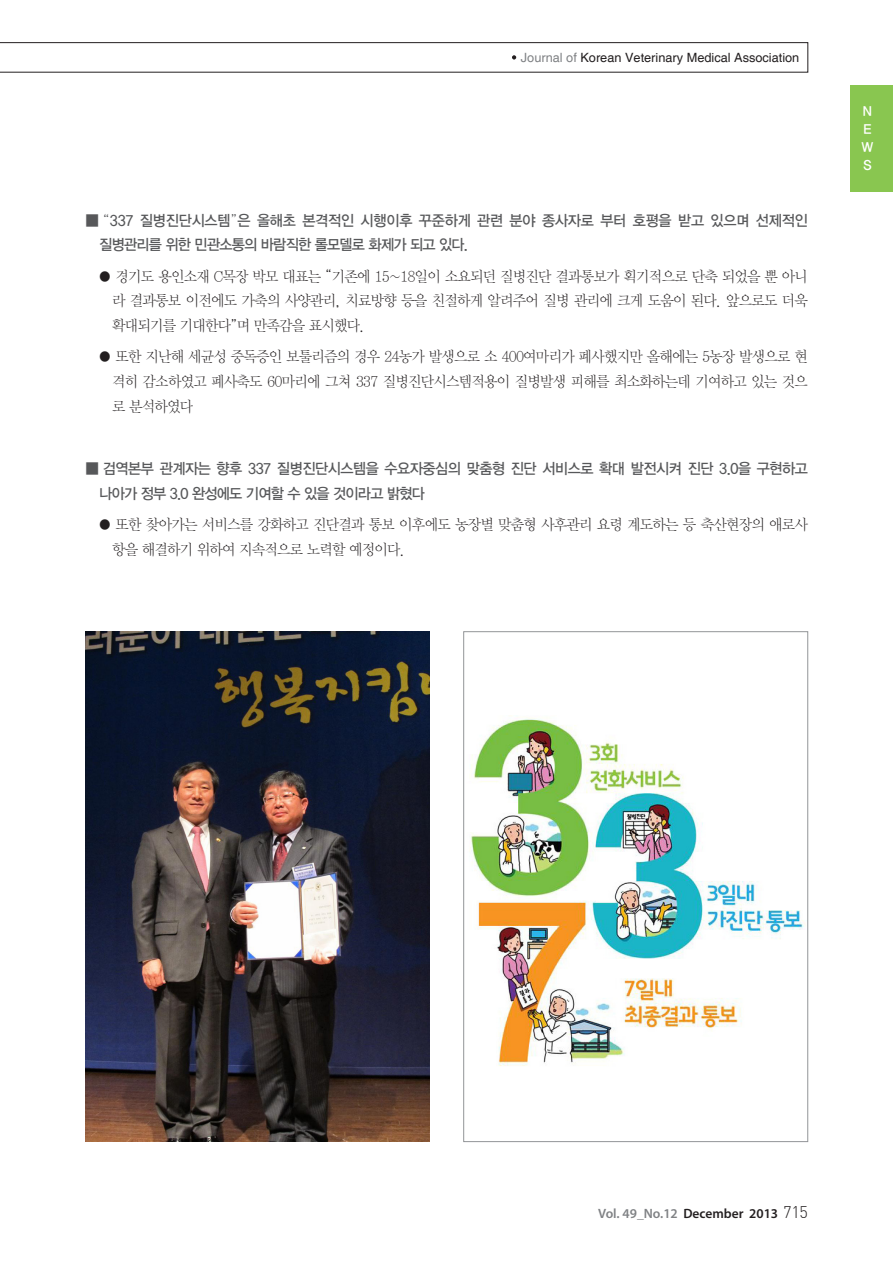
<style>
.page{position:relative;width:893px;height:1263px;background:#fff}
.page>*{position:absolute;margin:0;border:0;box-sizing:border-box;transform-origin:0 0}
.t1{font:15px/24.8px "YDIY Mj O310";letter-spacing:-.05em;color:#231f20;text-align:justify;scale:.95 1}
.t2{font:15px/24.8px "YDIYGO330";letter-spacing:-.01em;color:#57585a;scale:.95 1}
.t3{font:15px/24.8px "YDIYGO330";letter-spacing:-.03em;color:#57585a;scale:.95 1}
.t4{font:600 13.5px "Myriad Pro";color:#808285}
.t5{font:13.5px "YDIYGO340";color:#fff}
.t6{font:12.75px "Helvetica";color:#231f20}
.s1{color:#808285}
.s2{font-family:"Gulim"}
.s3{font-family:"YDIYGO330"}
.s4{color:#231f20}
.s5{font-family:"Dinlig";font-weight:400;font-size:16.5px;color:#231f20}
</style>
<div class="page">
<img style="left:85px;top:631px;width:344px;height:511px">
<img style="left:469px;top:718px;width:337px;height:348px">
<svg style="left:0;top:43px;width:808px;height:29px"></svg>
<div style="left:850px;top:85px;width:43px;height:106px;background:#89c650"></div>
<p class="t6" style="left:521px;top:50px;width:280px"><span class="s1">Journal of</span> Korean Veterinary Medical Association</p>
<p class="t2" style="left:99px;top:208px;width:747px;text-indent:-14px">▒ <span class="s2">“</span>337 질병진단시스템<span class="s2">”</span>은 올해초 본격적인 시행이후 꾸준하게 관련 분야 종사자로 부터 호평을 받고 있으며 선제적인 질병관리를 위한 민관소통의 바람직한 롤모델로 화제가 되고 있다.</p>
<p class="t1" style="left:112px;top:264px;width:734px;text-indent:-14px"><span class="s3">●</span> 경기도 용인소재 C목장 박모 대표는 <span class="s2">“</span>기존에 15~18일이 소요되던 질병진단 결과통보가 획기적으로 단축 되었을 뿐 아니 라 결과통보 이전에도 가축의 사양관리, 치료방향 등을 친절하게 알려주어 질병 관리에 크게 도움이 된다. 앞으로도 더욱 확대되기를 기대한다<span class="s2">”</span>며 만족감을 표시했다.</p>
<p class="t1" style="left:112px;top:345px;width:734px;text-indent:-14px"><span class="s3">●</span> 또한 지난해 세균성 중독증인 보툴리즘의 경우 24농가 발생으로 소 400여마리가 폐사했지만 올해에는 5농장 발생으로 현 격히 감소하였고 폐사축도 60마리에 그쳐 337 질병진단시스템적용이 질병발생 피해를 최소화하는데 기여하고 있는 것으 로 분석하였다</p>
<p class="t3" style="left:99px;top:456px;width:747px;text-indent:-14px">▒ 검역본부 관계자는 향후 337 질병진단시스템을 수요자중심의 맞춤형 진단 서비스로 확대 발전시켜 진단 3.0을 구현하고 나아가 정부 3.0 완성에도 기여할 수 있을 것이라고 밝혔다</p>
<p class="t1" style="left:112px;top:512px;width:734px;text-indent:-14px"><span class="s3">●</span> 또한 찾아가는 서비스를 강화하고 진단결과 통보 이후에도 농장별 맞춤형 사후관리 요령 계도하는 등 축산현장의 애로사 항을 해결하기 위하여 지속적으로 노력할 예정이다.</p>
<p class="t5" style="left:863px;top:103px;width:11px">N</p>
<p class="t5" style="left:863px;top:121px;width:10px">E</p>
<p class="t5" style="left:862px;top:139px;width:13px">W</p>
<p class="t5" style="left:863px;top:157px;width:10px">S</p>
<p class="t4" style="left:598px;top:1205px;width:211px">Vol. 49_No.12 <span class="s4">December 2013</span> <span class="s5">715</span></p>
</div>
